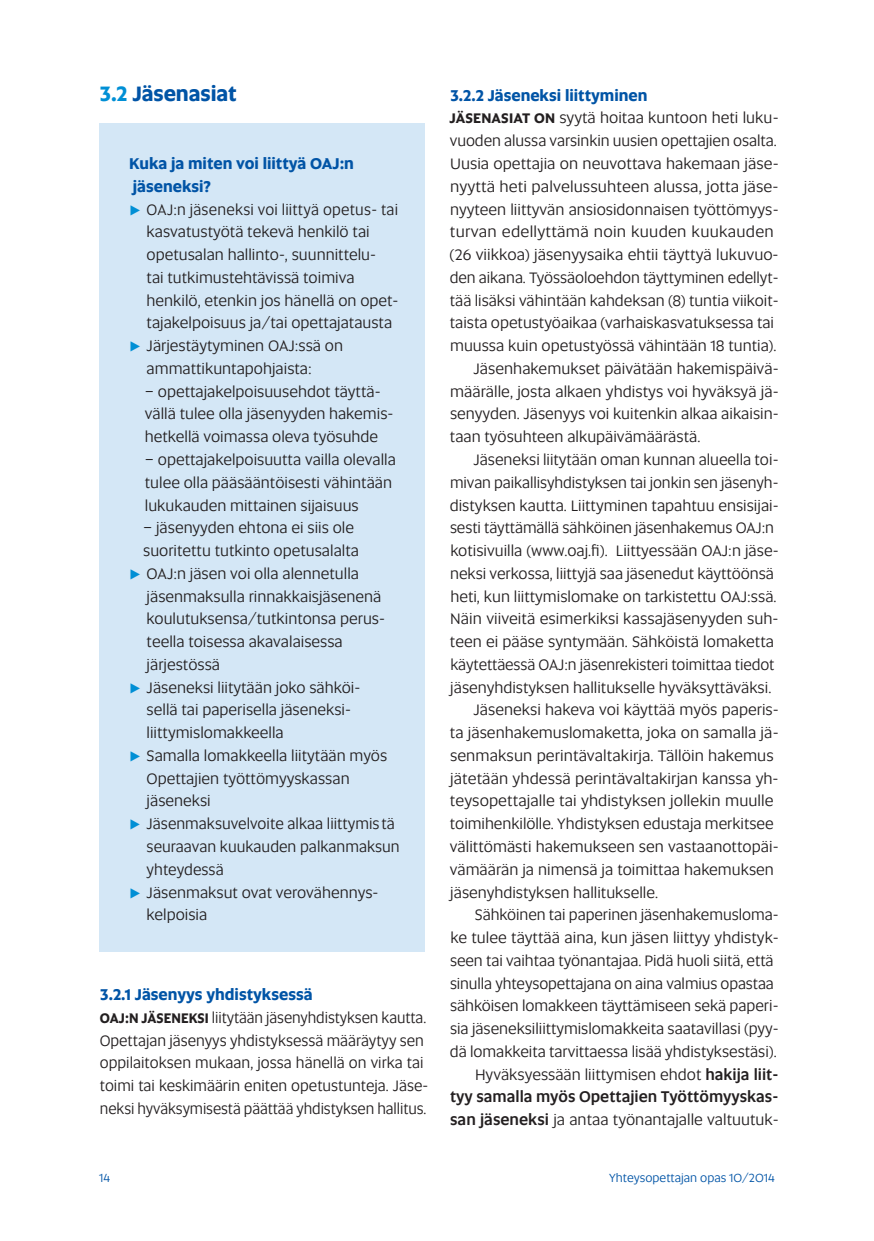
<style>
.page{position:relative;width:874px;height:1241px;background:#fff}
.page>*{position:absolute;margin:0;border:0;box-sizing:border-box;transform-origin:0 0}
.h2_numeroinnilla{font:700 21px "Altis";letter-spacing:-.005em;color:#0154a6}
.leipis_sis{font:15.75px/22.8px "Altis";color:#231f20}
.leipis_alkukorostus{font:15.75px/22.8px "Altis";color:#231f20}
.leipis{font:15.75px/22.8px "Altis";color:#231f20}
.leipis_alkukorostus-2{font:15.75px/22.8px "Altis";color:#231f20;scale:.95 1}
.leipis_sis-2{font:500 15.75px/22.8px "Altis";color:#231f20;text-align:justify}
.leipis-2{font:700 15.75px "Altis";color:#0154a6}
.t1{font:12.25px "Altis";color:#0154a6}
.s1{color:#008fd5}
.s2{font-weight:700;color:#008fd5}
.s3{font-weight:700;font-size:14px}
.s4{font-weight:400}
</style>
<div class="page">
<div style="left:99px;top:124px;width:325px;height:827px;background:#d4e7f6"></div>
<p class="h2_numeroinnilla" style="left:100px;top:78px;width:138px"><span class="s1">3.2</span> Jäsenasiat</p>
<p class="leipis-2" style="left:129px;top:152px;width:226px">Kuka ja miten voi liittyä OAJ:n</p>
<p class="leipis-2" style="left:133px;top:174px;width:80px">jäseneksi?</p>
<p class="leipis_sis" style="left:146px;top:197px;width:253px;text-indent:-17px"><span class="s2">⊲</span> OAJ:n jäseneksi voi liittyä opetus- tai kasvatustyötä tekevä henkilö tai opetusalan hallinto-, suunnittelu-<br>tai tutkimustehtävissä toimiva henkilö, etenkin jos hänellä on opet&shy;tajakelpoisuus ja/tai opettajatausta</p>
<p class="leipis_sis" style="left:146px;top:334px;width:198px;text-indent:-17px"><span class="s2">⊲</span> Järjestäytyminen OAJ:ssä on ammattikuntapohjaista:</p>
<p class="leipis" style="left:145px;top:379px;width:250px">− opettajakelpoisuusehdot täyttä&shy;vällä tulee olla jäsenyyden hakemis&shy;hetkellä voimassa oleva työsuhde</p>
<p class="leipis" style="left:145px;top:447px;width:252px">− opettajakelpoisuutta vailla olevalla tulee olla pääsääntöisesti vähintään lukukauden mittainen sijaisuus</p>
<p class="leipis" style="left:143px;top:516px;width:212px">− jäsenyyden ehtona ei siis ole</p>
<p class="leipis" style="left:143px;top:538px;width:217px">suoritettu tutkinto opetusalalta</p>
<p class="leipis_sis" style="left:146px;top:561px;width:240px;text-indent:-17px"><span class="s2">⊲</span> OAJ:n jäsen voi olla alennetulla jäsenmaksulla rinnakkaisjäsenenä koulutuksensa/tutkintonsa perus&shy;teella toisessa akavalaisessa järjestössä</p>
<p class="leipis_sis" style="left:146px;top:675px;width:215px;text-indent:-17px"><span class="s2">⊲</span> Jäseneksi liitytään joko sähköi&shy;sellä tai paperisella jäseneksi&shy;liittymislomakkeella</p>
<p class="leipis_sis" style="left:146px;top:743px;width:242px;text-indent:-17px"><span class="s2">⊲</span> Samalla lomakkeella liitytään myös<br>Opettajien työttömyyskassan jäseneksi</p>
<p class="leipis_sis" style="left:146px;top:811px;width:254px;text-indent:-18px"><span class="s2">⊲</span> Jäsenmaksuvelvoite alkaa liittymis tä seuraavan kuukauden palkanmaksun yhteydessä</p>
<p class="leipis_sis" style="left:146px;top:880px;width:233px;text-indent:-17px"><span class="s2">⊲</span> Jäsenmaksut ovat verovähennys&shy;kelpoisia</p>
<p class="leipis-2" style="left:100px;top:982px;width:214px">3.2.1 Jäsenyys yhdistyksessä</p>
<p class="leipis_alkukorostus-2" style="left:100px;top:1005px;width:347px"><span class="s3">OAJ:N JÄSENEKSI</span> liitytään jäsenyhdistyksen kautta.<br>Opettajan jäsenyys yhdistyksessä määräytyy sen oppilaitoksen mukaan, jossa hänellä on virka tai toimi tai keskimäärin eniten opetustunteja. Jäse&shy;neksi hyväksymisestä päättää yhdistyksen hallitus.</p>
<p class="leipis-2" style="left:450px;top:83px;width:198px">3.2.2 Jäseneksi liittyminen</p>
<p class="leipis_alkukorostus" style="left:449px;top:106px;width:330px"><span class="s3">JÄSENASIAT ON</span> syytä hoitaa kuntoon heti luku&shy;vuoden alussa varsinkin uusien opettajien osalta.<br>Uusia opettajia on neuvottava hakemaan jäse&shy;nyyttä heti palvelussuhteen alussa, jotta jäse&shy;nyyteen liittyvän ansiosidonnaisen työttömyys&shy;turvan edellyttämä noin kuuden kuukauden (26 viikkoa) jäsenyysaika ehtii täyttyä lukuvuo&shy;den aikana. Työssäoloehdon täyttyminen edellyt&shy;tää lisäksi vähintään kahdeksan (8) tuntia viikoit&shy;taista opetustyöaikaa (varhaiskasvatuksessa tai muussa kuin opetustyössä vähintään 18 tuntia).</p>
<p class="leipis_sis" style="left:449px;top:356px;width:330px;text-align:justify;text-indent:23px">Jäsenhakemukset päivätään hakemispäivä&shy;määrälle, josta alkaen yhdistys voi hyväksyä jä&shy;senyyden. Jäsenyys voi kuitenkin alkaa aikaisin&shy;taan työsuhteen alkupäivämäärästä.</p>
<p class="leipis_sis" style="left:449px;top:447px;width:330px;text-indent:24px">Jäseneksi liitytään oman kunnan alueella toi&shy;mivan paikallisyhdistyksen tai jonkin sen jäsenyh&shy;distyksen kautta. Liittyminen tapahtuu ensisijai&shy;sesti täyttämällä sähköinen jäsenhakemus OAJ:n kotisivuilla (www.oaj.fi). Liittyessään OAJ:n jäse&shy;neksi verkossa, liittyjä saa jäsenedut käyttöönsä heti, kun liittymislomake on tarkistettu OAJ:ssä.<br>Näin viiveitä esimerkiksi kassajäsenyyden suh&shy;teen ei pääse syntymään. Sähköistä lomaketta käytettäessä OAJ:n jäsenrekisteri toimittaa tiedot jäsenyhdistyksen hallitukselle hyväksyttäväksi.</p>
<p class="leipis_sis" style="left:449px;top:698px;width:330px;text-indent:24px">Jäseneksi hakeva voi käyttää myös paperis&shy;ta jäsenhakemuslomaketta, joka on samalla jä&shy;senmaksun perintävaltakirja. Tällöin hakemus jätetään yhdessä perintävaltakirjan kanssa yh&shy;teysopettajalle tai yhdistyksen jollekin muulle toimihenkilölle. Yhdistyksen edustaja merkitsee välittömästi hakemukseen sen vastaanottopäi&shy;vämäärän ja nimensä ja toimittaa hakemuksen jäsenyhdistyksen hallitukselle.</p>
<p class="leipis_sis" style="left:449px;top:902px;width:330px;text-indent:25px">Sähköinen tai paperinen jäsenhakemusloma&shy;ke tulee täyttää aina, kun jäsen liittyy yhdistyk&shy;seen tai vaihtaa työnantajaa. Pidä huoli siitä, että sinulla yhteysopettajana on aina valmius opastaa sähköisen lomakkeen täyttämiseen sekä paperi&shy;sia jäseneksiliittymislomakkeita saatavillasi (pyy&shy;dä lomakkeita tarvittaessa lisää yhdistyksestäsi).</p>
<p class="leipis_sis-2" style="left:450px;top:1061px;width:330px;text-indent:25px"><span class="s4">Hyväksyessään liittymisen ehdot</span> hakija liit&shy;tyy samalla myös Opettajien Työttömyyskas&shy;san jäseneksi <span class="s4">ja antaa työnantajalle valtuutuk-</span></p>
<p class="t1" style="left:99px;top:1169px;width:12px">14</p>
<p class="t1" style="left:609px;top:1169px;width:167px">Yhteysopettajan opas 10/2014</p>
</div>
